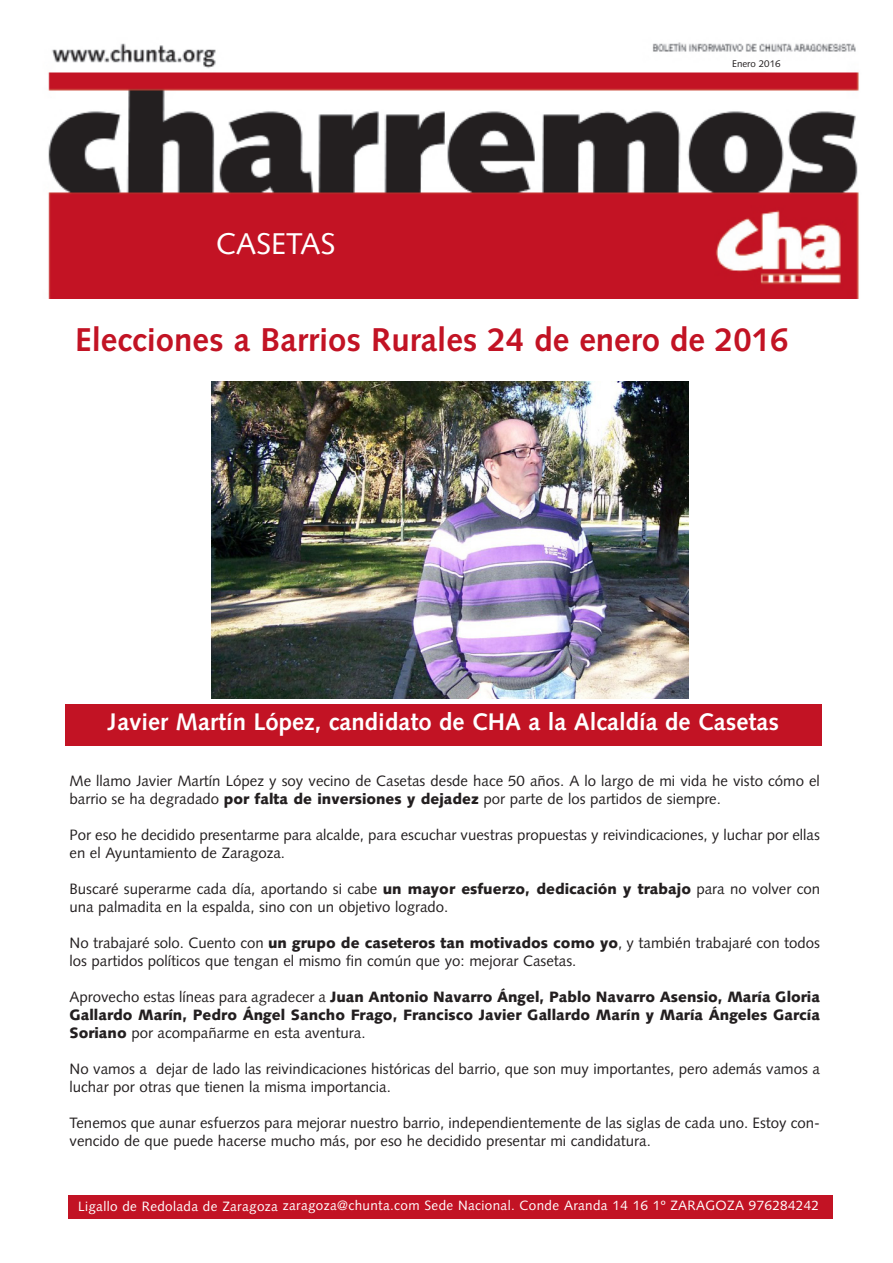
<style>
.page{position:relative;width:893px;height:1263px;background:#fff}
.page>*{position:absolute;margin:0;border:0;box-sizing:border-box;transform-origin:0 0}
.t1{font:700 33px "Syntax LT Std";color:#c21324}
.t2{font:30px "Syntax LT Std";color:#fff}
.t3{font:700 24px "Syntax LT Std";color:#fff}
.t4{font:15px/18px "Syntax LT Std";color:#231f20}
.t5{font:900 15px/18px "Syntax LT Std";color:#231f20;text-align:justify}
.t6{font:13.5px "Syntax LT Std";letter-spacing:.025em;color:#fff}
.t7{font:9.75px "Syntax LT Std";color:#231f20}
.s1{font-weight:900}
.s2{font-weight:400}
</style>
<div class="page">
<img style="left:48px;top:42px;width:811px;height:257px">
<div style="left:68px;top:1195px;width:765px;height:23px;background:#c21324"></div>
<img style="left:212px;top:382px;width:476px;height:317px">
<div style="left:65px;top:704px;width:757px;height:42px;background:#c21324"></div>
<p class="t2" style="left:216px;top:225px;width:121px">CASETAS</p>
<p class="t7" style="left:732px;top:58px;width:50px">Enero 2016</p>
<p class="t1" style="left:75px;top:321px;width:715px">Elecciones a Barrios Rurales 24 de enero de 2016</p>
<p class="t3" style="left:108px;top:708px;width:672px">Javier Martín López, candidato de CHA a la Alcaldía de Casetas</p>
<p class="t4" style="left:70px;top:772px;width:752px">Me llamo Javier Martín López y soy vecino de Casetas desde hace 50 años. A lo largo de mi vida he visto cómo el barrio se ha degradado <span class="s1">por falta de inversiones y dejadez</span> por parte de los partidos de siempre.</p>
<p class="t4" style="left:70px;top:826px;width:752px">Por eso he decidido presentarme para alcalde, para escuchar vuestras propuestas y reivindicaciones, y luchar por ellas en el Ayuntamiento de Zaragoza.</p>
<p class="t4" style="left:70px;top:880px;width:752px">Buscaré superarme cada día, aportando si cabe <span class="s1">un mayor esfuerzo, dedicación y trabajo</span> para no volver con una palmadita en la espalda, sino con un objetivo logrado.</p>
<p class="t4" style="left:70px;top:934px;width:752px">No trabajaré solo. Cuento con <span class="s1">un grupo de caseteros tan motivados como yo</span>, y también trabajaré con todos los partidos políticos que tengan el mismo fin común que yo: mejorar Casetas.</p>
<p class="t5" style="left:70px;top:988px;width:752px"><span class="s2">Aprovecho estas líneas para agradecer a</span> Juan Antonio Navarro Ángel, Pablo Navarro Asensio, María Gloria Gallardo Marín, Pedro Ángel Sancho Frago, Francisco Javier Gallardo Marín y María Ángeles García Soriano <span class="s2">por acompañarme en esta aventura.</span></p>
<p class="t4" style="left:70px;top:1060px;width:752px">No vamos a dejar de lado las reivindicaciones históricas del barrio, que son muy importantes, pero además vamos a luchar por otras que tienen la misma importancia.</p>
<p class="t4" style="left:70px;top:1114px;width:752px">Tenemos que aunar esfuerzos para mejorar nuestro barrio, independientemente de las siglas de cada uno. Estoy con&shy;vencido de que puede hacerse mucho más, por eso he decidido presentar mi candidatura.</p>
<p class="t6" style="left:78px;top:1197px;width:742px">Ligallo de Redolada de Zaragoza zaragoza@chunta.com Sede Nacional. Conde Aranda 14 16 1º ZARAGOZA 976284242</p>
</div>
